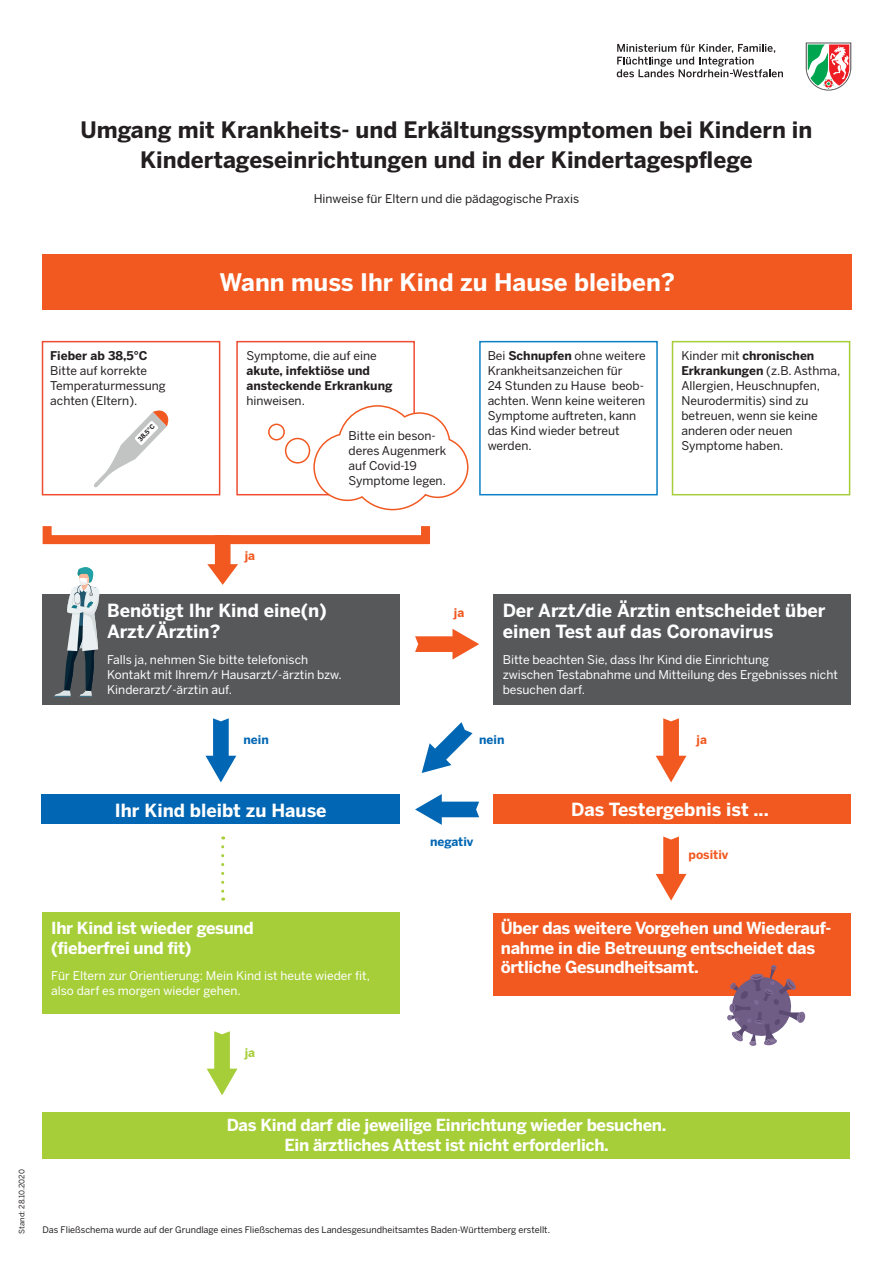
<style>
.page{position:relative;width:893px;height:1263px;background:#fff}
.page>*{position:absolute;margin:0;border:0;box-sizing:border-box;transform-origin:0 0}
.t1{font:700 24px "Benton Sans";color:#fff}
.t2{font:700 22.5px/30px "Benton Sans";color:#231f20;text-align:center}
.t3{font:700 18px/21.6px "Benton Sans";color:#fff}
.t4{font:700 16.5px/19.8px "Benton Sans";letter-spacing:-.02em;color:#fff}
.t5{font:12px/15px "Benton Sans";color:#231f20}
.t6{font:12px/15px "Benton Sans";color:#fff}
.t7{font:700 12px/15px "Benton Sans";color:#231f20}
.t8{font:700 12px "Benton Sans";color:#0166b3}
.t9{font:700 12px "Benton Sans";color:#f15921}
.t10{font:700 12px "Benton Sans";color:#a6ce39}
.t11{font:9px "Benton Sans";color:#231f20}
.t12{font:7.5px "Benton Sans";color:#231f20}
.t13{font:700 6.3px "Benton Sans";color:#231f20}
.s1{font-weight:700}
</style>
<div class="page">
<div style="left:43px;top:594px;width:357px;height:110px;background:#57585a"></div>
<div style="left:43px;top:913px;width:357px;height:101px;background:#a6ce39"></div>
<div style="left:42px;top:794px;width:358px;height:30px;background:#0166b3"></div>
<div style="left:493px;top:794px;width:357px;height:30px;background:#f15921"></div>
<div style="left:493px;top:594px;width:357px;height:110px;background:#57585a"></div>
<div style="left:493px;top:913px;width:357px;height:82px;background:#f15921"></div>
<div style="left:43px;top:1113px;width:807px;height:46px;background:#a6ce39"></div>
<svg style="left:54px;top:567px;width:45px;height:130px"></svg>
<svg style="left:727px;top:965px;width:79px;height:81px"></svg>
<svg style="left:656px;top:836px;width:30px;height:64px"></svg>
<svg style="left:415px;top:629px;width:64px;height:30px"></svg>
<svg style="left:415px;top:794px;width:64px;height:31px"></svg>
<svg style="left:656px;top:718px;width:30px;height:64px"></svg>
<svg style="left:205px;top:718px;width:31px;height:64px"></svg>
<svg style="left:207px;top:544px;width:31px;height:41px"></svg>
<svg style="left:422px;top:722px;width:51px;height:51px"></svg>
<svg style="left:207px;top:1031px;width:30px;height:64px"></svg>
<div style="left:42px;top:341px;width:178px;height:154px;background:#fff;border:2px solid #ef4d32"></div>
<div style="left:236px;top:341px;width:179px;height:154px;background:#fff;border:2px solid #ef4d32"></div>
<div style="left:479px;top:341px;width:179px;height:154px;background:#fff;border:2px solid #0c81c5"></div>
<div style="left:672px;top:341px;width:178px;height:154px;background:#fff;border:2px solid #a6ce39"></div>
<svg style="left:221px;top:847px;width:3px;height:53px"></svg>
<svg style="left:806px;top:43px;width:45px;height:48px"></svg>
<svg style="left:617px;top:44px;width:166px;height:33px"></svg>
<div style="left:42px;top:254px;width:809px;height:55px;background:#f15921"></div>
<svg style="left:94px;top:410px;width:75px;height:78px"></svg>
<div style="left:43px;top:522px;width:387px;height:22px;border:9px solid #f15921"></div>
<svg style="left:313px;top:404px;width:156px;height:107px"></svg>
<div style="left:285px;top:438px;width:25px;height:26px;border:2px solid #f15921;border-radius:50%"></div>
<div style="left:268px;top:424px;width:17px;height:16px;border:2px solid #f15921;border-radius:50%"></div>
<h2 class="t2" style="left:80px;top:114px;width:733px">Umgang mit Krankheits- und Erkältungssymptomen bei Kindern in<br>Kindertageseinrichtungen und in der Kindertagespflege</h2>
<p class="t5" style="left:314px;top:191px;width:267px">Hinweise für Eltern und die pädagogische Praxis</p>
<h1 class="t1" style="left:219px;top:268px;width:457px">Wann muss Ihr Kind zu Hause bleiben?</h1>
<p class="t7" style="left:50px;top:348px;width:99px">Fieber ab 38,5°C</p>
<p class="t5" style="left:50px;top:363px;width:117px">Bitte auf korrekte<br>Temperaturmessung achten (Eltern).</p>
<p class="t5" style="left:247px;top:348px;width:132px">Symptome, die auf eine</p>
<p class="t7" style="left:247px;top:363px;width:147px">akute, infektiöse und ansteckende Erkrankung</p>
<p class="t5" style="left:247px;top:393px;width:60px">hinweisen.</p>
<p class="t13" style="left:136px;top:438px;width:22px;rotate:-46deg">38,5°C</p>
<p class="t5" style="left:349px;top:427px;width:99px">Bitte ein beson&shy;deres Augenmerk auf Covid-19<br>Symptome legen.</p>
<p class="t5" style="left:488px;top:348px;width:160px">Bei <span class="s1">Schnupfen</span> ohne weitere<br>Krankheitsanzeichen für<br>24 Stunden zu Hause beob&shy;achten. Wenn keine weiteren<br>Symptome auftreten, kann das Kind wieder betreut werden.</p>
<p class="t5" style="left:681px;top:348px;width:161px">Kinder mit <span class="s1">chronischen<br>Erkrankungen</span> (z.B. Asthma,<br>Allergien, Heuschnupfen,<br>Neurodermitis) sind zu betreuen, wenn sie keine anderen oder neuen<br>Symptome haben.</p>
<p class="t9" style="left:245px;top:548px;width:12px">ja</p>
<h3 class="t3" style="left:107px;top:599px;width:221px">Benötigt Ihr Kind eine(n)<br>Arzt/Ärztin?</h3>
<p class="t6" style="left:107px;top:652px;width:236px">Falls ja, nehmen Sie bitte telefonisch<br>Kontakt mit Ihrem/r Hausarzt/-ärztin bzw.<br>Kinderarzt/-ärztin auf.</p>
<p class="t9" style="left:454px;top:606px;width:12px">ja</p>
<h3 class="t3" style="left:503px;top:599px;width:324px">Der Arzt/die Ärztin entscheidet über einen Test auf das Coronavirus</h3>
<p class="t6" style="left:503px;top:652px;width:337px">Bitte beachten Sie, dass Ihr Kind die Einrichtung<br>zwischen Testabnahme und Mitteilung des Ergebnisses nicht besuchen darf.</p>
<p class="t8" style="left:243px;top:733px;width:27px">nein</p>
<p class="t8" style="left:479px;top:733px;width:27px">nein</p>
<p class="t9" style="left:696px;top:733px;width:12px">ja</p>
<h3 class="t3" style="left:115px;top:800px;width:213px">Ihr Kind bleibt zu Hause</h3>
<h3 class="t3" style="left:571px;top:799px;width:199px">Das Testergebnis ist ...</h3>
<h3 class="t4" style="left:51px;top:918px;width:204px">Ihr Kind ist wieder gesund (fieberfrei und fit)</h3>
<p class="t6" style="left:51px;top:967px;width:320px">Für Eltern zur Orientierung: Mein Kind ist heute wieder fit, also darf es morgen wieder gehen.</p>
<p class="t10" style="left:245px;top:1045px;width:12px">ja</p>
<p class="t8" style="left:430px;top:834px;width:45px">negativ</p>
<p class="t9" style="left:689px;top:847px;width:41px">positiv</p>
<h3 class="t4" style="left:501px;top:918px;width:332px">Über das weitere Vorgehen und Wiederauf&shy;nahme in die Betreuung entscheidet das örtliche Gesundheitsamt.</h3>
<p class="t12" style="left:17px;top:1233px;width:66px;rotate:-90deg">Stand: 28.10.2020</p>
<h3 class="t4" style="left:227px;top:1115px;width:441px;text-align:center">Das Kind darf die jeweilige Einrichtung wieder besuchen.<br>Ein ärztliches Attest ist nicht erforderlich.</h3>
<p class="t11" style="left:43px;top:1224px;width:509px">Das Fließschema wurde auf der Grundlage eines Fließschemas des Landesgesundheitsamtes Baden-Württemberg erstellt.</p>
</div>
